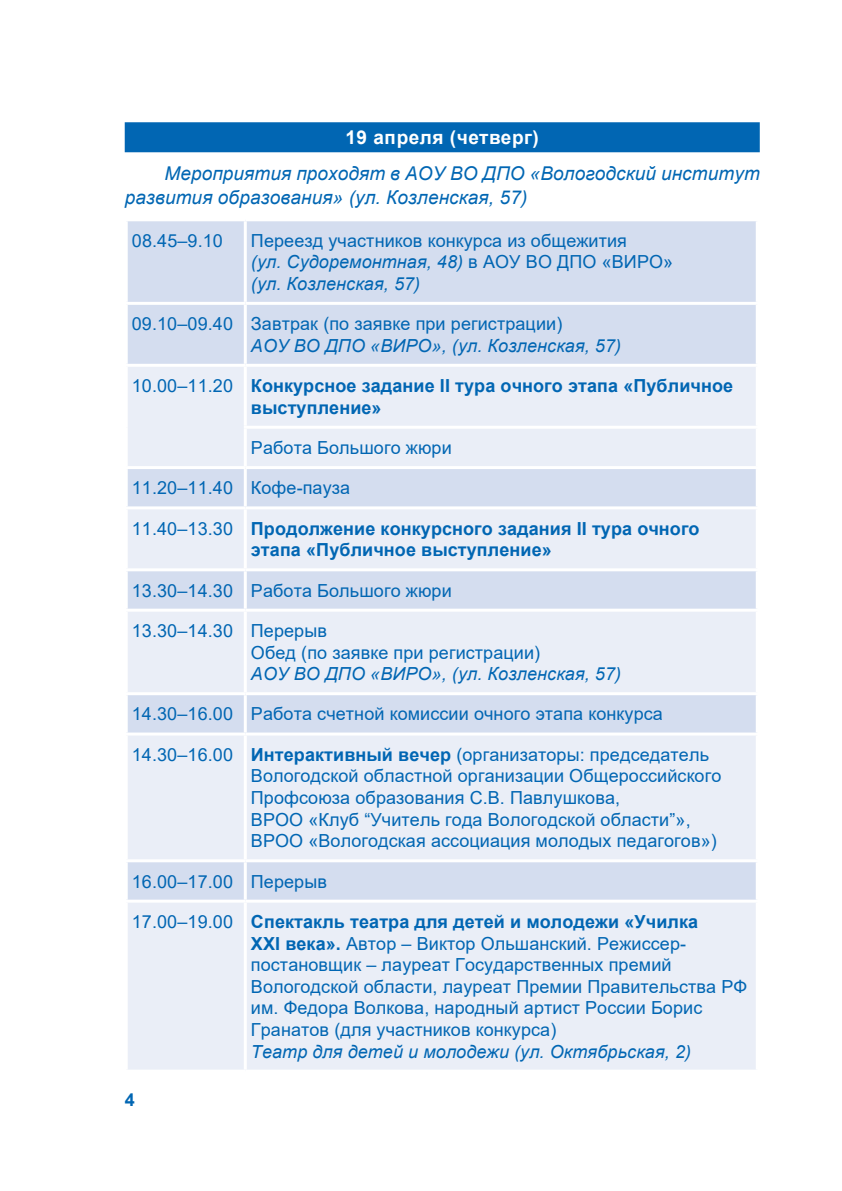
<style>
.page{position:relative;width:842px;height:1191px;background:#fff}
.page>*{position:absolute;margin:0;border:0;box-sizing:border-box;transform-origin:0 0}
.t1{font:italic 19px/24px "Arial";letter-spacing:.005em;color:#0166b3}
.t2{font:700 19px "Arial";letter-spacing:.03em;color:#fff}
.t3{font:18px/21.6px "Arial";letter-spacing:.005em;color:#0166b3}
.t4{font:700 18px/21.6px "Arial";letter-spacing:.005em;color:#0166b3}
.t5{font:italic 18px "Arial";letter-spacing:.005em;color:#0166b3}
.s1{font-style:italic}
.s2{font-weight:400}
.s3{font-weight:700}
</style>
<div class="page">
<div style="left:125px;top:122px;width:635px;height:30px;background:#0166b3"></div>
<div style="left:128px;top:221px;width:628px;height:143px;background:#d4ddef"></div>
<svg style="left:128px;top:367px;width:628px;height:702px;background:#e5eaf5"></svg>
<hr style="left:244px;top:221px;width:3px;height:81px;background:#fff">
<hr style="left:125px;top:302px;width:120px;height:3px;background:#fff">
<hr style="left:245px;top:302px;width:514px;height:3px;background:#fff">
<hr style="left:244px;top:305px;width:3px;height:59px;background:#fff">
<hr style="left:244px;top:367px;width:3px;height:59px;background:#fff">
<hr style="left:244px;top:426px;width:515px;height:3px;background:#fff">
<hr style="left:244px;top:429px;width:3px;height:37px;background:#fff">
<hr style="left:125px;top:466px;width:120px;height:3px;background:#fff">
<hr style="left:245px;top:466px;width:514px;height:3px;background:#fff">
<hr style="left:244px;top:469px;width:3px;height:37px;background:#fff">
<hr style="left:125px;top:506px;width:120px;height:3px;background:#fff">
<hr style="left:245px;top:506px;width:514px;height:3px;background:#fff">
<hr style="left:244px;top:509px;width:3px;height:59px;background:#fff">
<hr style="left:125px;top:568px;width:120px;height:3px;background:#fff">
<hr style="left:245px;top:568px;width:514px;height:3px;background:#fff">
<hr style="left:244px;top:571px;width:3px;height:37px;background:#fff">
<hr style="left:125px;top:608px;width:120px;height:3px;background:#fff">
<hr style="left:245px;top:608px;width:514px;height:3px;background:#fff">
<hr style="left:244px;top:611px;width:3px;height:81px;background:#fff">
<hr style="left:125px;top:692px;width:120px;height:3px;background:#fff">
<hr style="left:245px;top:692px;width:514px;height:3px;background:#fff">
<hr style="left:244px;top:695px;width:3px;height:37px;background:#fff">
<hr style="left:125px;top:732px;width:120px;height:3px;background:#fff">
<hr style="left:245px;top:732px;width:514px;height:3px;background:#fff">
<hr style="left:244px;top:735px;width:3px;height:124px;background:#fff">
<hr style="left:125px;top:859px;width:120px;height:3px;background:#fff">
<hr style="left:245px;top:859px;width:514px;height:3px;background:#fff">
<hr style="left:244px;top:862px;width:3px;height:37px;background:#fff">
<hr style="left:125px;top:899px;width:120px;height:3px;background:#fff">
<hr style="left:245px;top:899px;width:514px;height:3px;background:#fff">
<hr style="left:244px;top:902px;width:3px;height:167px;background:#fff">
<p class="t2" style="left:346px;top:124px;width:195px">19 апреля (четверг)</p>
<p class="t1" style="left:125px;top:162px;width:637px;text-indent:40px">Мероприятия проходят в АОУ ВО ДПО «Вологодский институт развития образования» (ул. Козленская, 57)</p>
<p class="t3" style="left:132px;top:229px;width:93px">08.45–9.10</p>
<p class="t3" style="left:251px;top:229px;width:424px">Переезд участников конкурса из общежития<br><span class="s1">(ул. Судоремонтная, 48)</span> в АОУ ВО ДПО «ВИРО» <span class="s1">(ул. Козленская, 57)</span></p>
<p class="t3" style="left:132px;top:313px;width:432px">09.10–09.40 Завтрак (по заявке при регистрации)</p>
<p class="t5" style="left:251px;top:334px;width:372px">АОУ ВО ДПО «ВИРО», (ул. Козленская, 57)</p>
<p class="t4" style="left:251px;top:375px;width:484px;text-indent:-119px"><span class="s2">10.00–11.20</span> Конкурсное задание II тура очного этапа «Публичное выступление»</p>
<p class="t3" style="left:251px;top:437px;width:202px">Работа Большого жюри</p>
<p class="t3" style="left:132px;top:477px;width:220px">11.20–11.40 Кофе-пауза</p>
<p class="t4" style="left:251px;top:518px;width:450px;text-indent:-119px"><span class="s2">11.40–13.30</span> Продолжение конкурсного задания II тура очного этапа «Публичное выступление»</p>
<p class="t3" style="left:132px;top:579px;width:321px">13.30–14.30 Работа Большого жюри</p>
<p class="t3" style="left:251px;top:619px;width:291px;text-indent:-119px">13.30–14.30 Перерыв<br>Обед (по заявке при регистрации)</p>
<p class="t5" style="left:251px;top:662px;width:372px">АОУ ВО ДПО «ВИРО», (ул. Козленская, 57)</p>
<p class="t3" style="left:132px;top:703px;width:532px">14.30–16.00 Работа счетной комиссии очного этапа конкурса</p>
<p class="t3" style="left:251px;top:743px;width:472px;text-indent:-119px">14.30–16.00 <span class="s3">Интерактивный вечер</span> (организаторы: председатель Вологодской областной организации Общероссийского Профсоюза образования С.В. Павлушкова,<br>ВРОО «Клуб “Учитель года Вологодской области”», ВРОО «Вологодская ассоциация молодых педагогов»)</p>
<p class="t3" style="left:132px;top:870px;width:197px">16.00–17.00 Перерыв</p>
<p class="t3" style="left:251px;top:910px;width:498px;text-indent:-119px">17.00–19.00 <span class="s3">Спектакль театра для детей и молодежи «Училка<br>XXI века».</span> Автор – Виктор Ольшанский. Режиссер&shy;постановщик – лауреат Государственных премий Вологодской области, лауреат Премии Правительства РФ им. Федора Волкова, народный артист России Борис Гранатов (для участников конкурса)</p>
<p class="t5" style="left:251px;top:1039px;width:442px">Театр для детей и молодежи (ул. Октябрьская, 2)</p>
<p class="t4" style="left:125px;top:1089px;width:12px">4</p>
</div>
